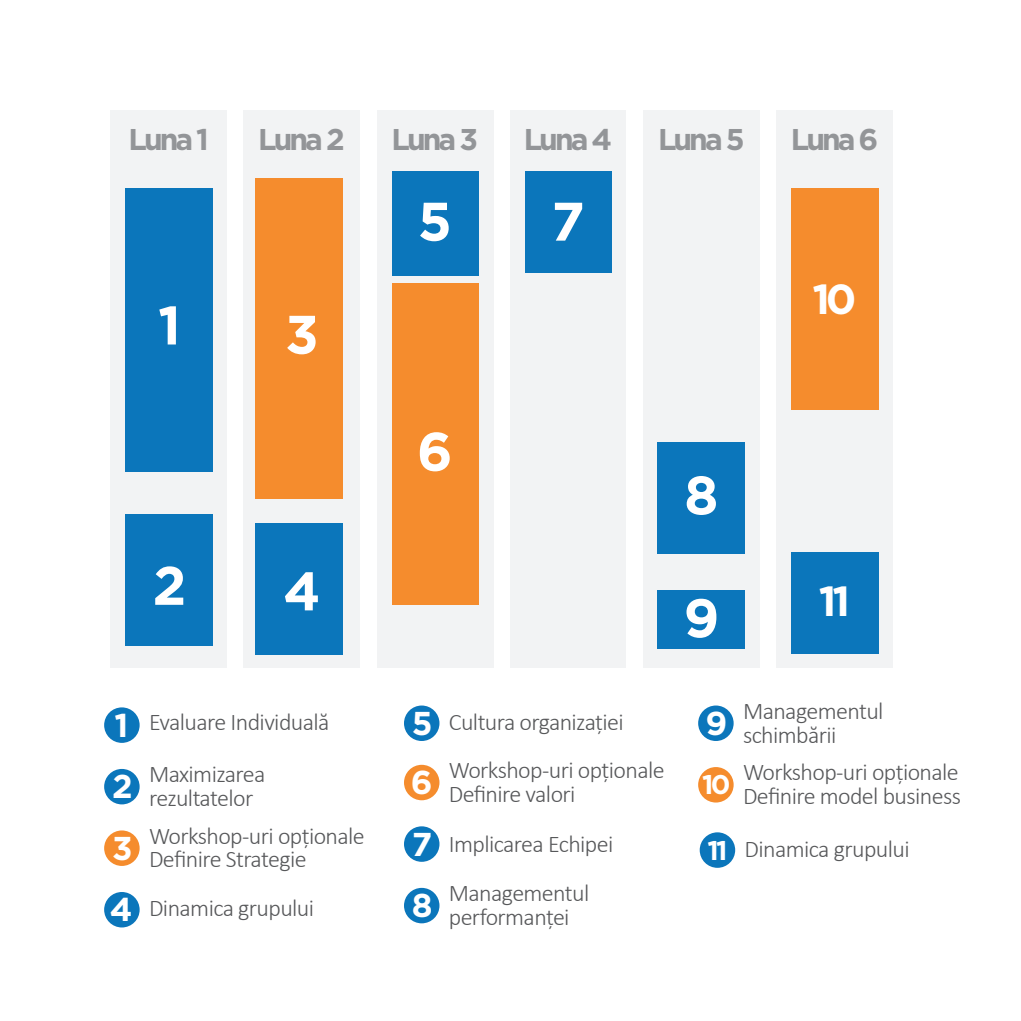
<style>
.page{position:relative;width:1021px;height:1021px;background:#fff}
.page>*{position:absolute;margin:0;border:0;box-sizing:border-box;transform-origin:0 0}
.t1{font:700 54px "Gotham";color:#fff}
.t2{font:700 42px "Gotham";color:#fff}
.t3{font:700 33px "Gotham";color:#fff}
.t4{font:700 30px "Gotham";letter-spacing:-.1em;color:#939598}
.t5{font:700 27px "Gotham";color:#fff}
.t6{font:300 24px/23.4px "Calibri";letter-spacing:-.025em;color:#57585a}
.s1{font-family:"Gotham";font-weight:700;font-size:33px;color:#fff}
.s2{font-family:"Gotham";font-weight:700;font-size:27px;color:#fff}
</style>
<div class="page">
<div style="left:104px;top:707px;width:36px;height:36px;background:#0b76bb;border-radius:50%"></div>
<div style="left:111px;top:111px;width:116px;height:557px;background:#f2f3f4"></div>
<div style="left:243px;top:111px;width:117px;height:557px;background:#f2f3f4"></div>
<div style="left:377px;top:111px;width:116px;height:557px;background:#f2f3f4"></div>
<div style="left:510px;top:111px;width:116px;height:557px;background:#f2f3f4"></div>
<div style="left:643px;top:111px;width:116px;height:557px;background:#f2f3f4"></div>
<div style="left:776px;top:111px;width:116px;height:557px;background:#f2f3f4"></div>
<div style="left:126px;top:188px;width:87px;height:283px;background:#0b76bb"></div>
<div style="left:126px;top:514px;width:87px;height:131px;background:#0b76bb"></div>
<div style="left:255px;top:178px;width:88px;height:321px;background:#f58c2d"></div>
<div style="left:255px;top:524px;width:88px;height:131px;background:#0b76bb"></div>
<div style="left:391px;top:171px;width:87px;height:105px;background:#0b76bb"></div>
<div style="left:391px;top:283px;width:87px;height:322px;background:#f58c2d"></div>
<div style="left:525px;top:171px;width:86px;height:102px;background:#0b76bb"></div>
<div style="left:657px;top:442px;width:88px;height:111px;background:#0b76bb"></div>
<div style="left:657px;top:590px;width:88px;height:58px;background:#0b76bb"></div>
<div style="left:791px;top:188px;width:87px;height:221px;background:#f58c2d"></div>
<div style="left:791px;top:552px;width:87px;height:102px;background:#0b76bb"></div>
<div style="left:104px;top:769px;width:36px;height:35px;background:#0b76bb;border-radius:50%"></div>
<div style="left:104px;top:830px;width:36px;height:36px;background:#f58c2d;border-radius:50%"></div>
<div style="left:104px;top:892px;width:36px;height:35px;background:#0b76bb;border-radius:50%"></div>
<div style="left:404px;top:705px;width:35px;height:36px;background:#0b76bb;border-radius:50%"></div>
<div style="left:404px;top:764px;width:35px;height:36px;background:#f58c2d;border-radius:50%"></div>
<div style="left:699px;top:832px;width:36px;height:35px;background:#0b76bb;border-radius:50%"></div>
<div style="left:404px;top:826px;width:35px;height:35px;background:#0b76bb;border-radius:50%"></div>
<div style="left:404px;top:887px;width:35px;height:36px;background:#0b76bb;border-radius:50%"></div>
<div style="left:698px;top:705px;width:35px;height:36px;background:#0b76bb;border-radius:50%"></div>
<div style="left:698px;top:767px;width:35px;height:35px;background:#f58c2d;border-radius:50%"></div>
<p class="t4" style="left:129px;top:120px;width:82px">Luna 1</p>
<p class="t4" style="left:258px;top:120px;width:88px">Luna 2</p>
<p class="t4" style="left:391px;top:120px;width:88px">Luna 3</p>
<p class="t4" style="left:523px;top:120px;width:90px">Luna 4</p>
<p class="t4" style="left:658px;top:120px;width:88px">Luna 5</p>
<p class="t4" style="left:790px;top:120px;width:89px">Luna 6</p>
<h1 class="t1" style="left:158px;top:289px;width:24px">1</h1>
<h1 class="t1" style="left:285px;top:299px;width:35px">3</h1>
<h1 class="t1" style="left:152px;top:550px;width:35px">2</h1>
<h1 class="t1" style="left:283px;top:555px;width:39px">4</h1>
<h3 class="t3" style="left:114px;top:703px;width:15px">1</h3>
<p class="t6" style="left:149px;top:710px;width:182px">Evaluare Individuală</p>
<h3 class="t3" style="left:112px;top:764px;width:22px">2</h3>
<p class="t6" style="left:149px;top:762px;width:118px">Maximizarea rezultatelor</p>
<h3 class="t3" style="left:112px;top:826px;width:22px">3</h3>
<p class="t6" style="left:149px;top:824px;width:217px">Workshop-uri opționale<br>Definire Strategie</p>
<p class="t6" style="left:110px;top:896px;width:206px"><span class="s1">4</span> Dinamica grupului</p>
<h1 class="t1" style="left:418px;top:186px;width:36px">5</h1>
<h1 class="t1" style="left:551px;top:186px;width:35px">7</h1>
<h1 class="t1" style="left:417px;top:416px;width:37px">6</h1>
<h1 class="t1" style="left:684px;top:459px;width:36px">8</h1>
<h1 class="t1" style="left:683px;top:582px;width:37px">9</h1>
<h2 class="t2" style="left:812px;top:271px;width:46px">10</h2>
<h2 class="t2" style="left:819px;top:573px;width:33px">11</h2>
<h3 class="t3" style="left:705px;top:701px;width:23px">9</h3>
<p class="t6" style="left:743px;top:699px;width:142px">Managementul schimbării</p>
<p class="t5" style="left:702px;top:766px;width:30px">10</p>
<p class="t6" style="left:743px;top:760px;width:219px">Workshop-uri opționale<br>Definire model business</p>
<p class="t6" style="left:412px;top:710px;width:213px"><span class="s1">5</span> Cultura organizației</p>
<h3 class="t3" style="left:411px;top:760px;width:23px">6</h3>
<p class="t6" style="left:449px;top:758px;width:217px">Workshop-uri opționale<br>Definire valori</p>
<h3 class="t3" style="left:412px;top:822px;width:22px">7</h3>
<p class="t6" style="left:707px;top:836px;width:204px"><span class="s2">11</span> Dinamica grupului</p>
<p class="t6" style="left:449px;top:831px;width:166px">Implicarea Echipei</p>
<h3 class="t3" style="left:412px;top:883px;width:22px">8</h3>
<p class="t6" style="left:449px;top:881px;width:142px">Managementul performanței</p>
</div>
